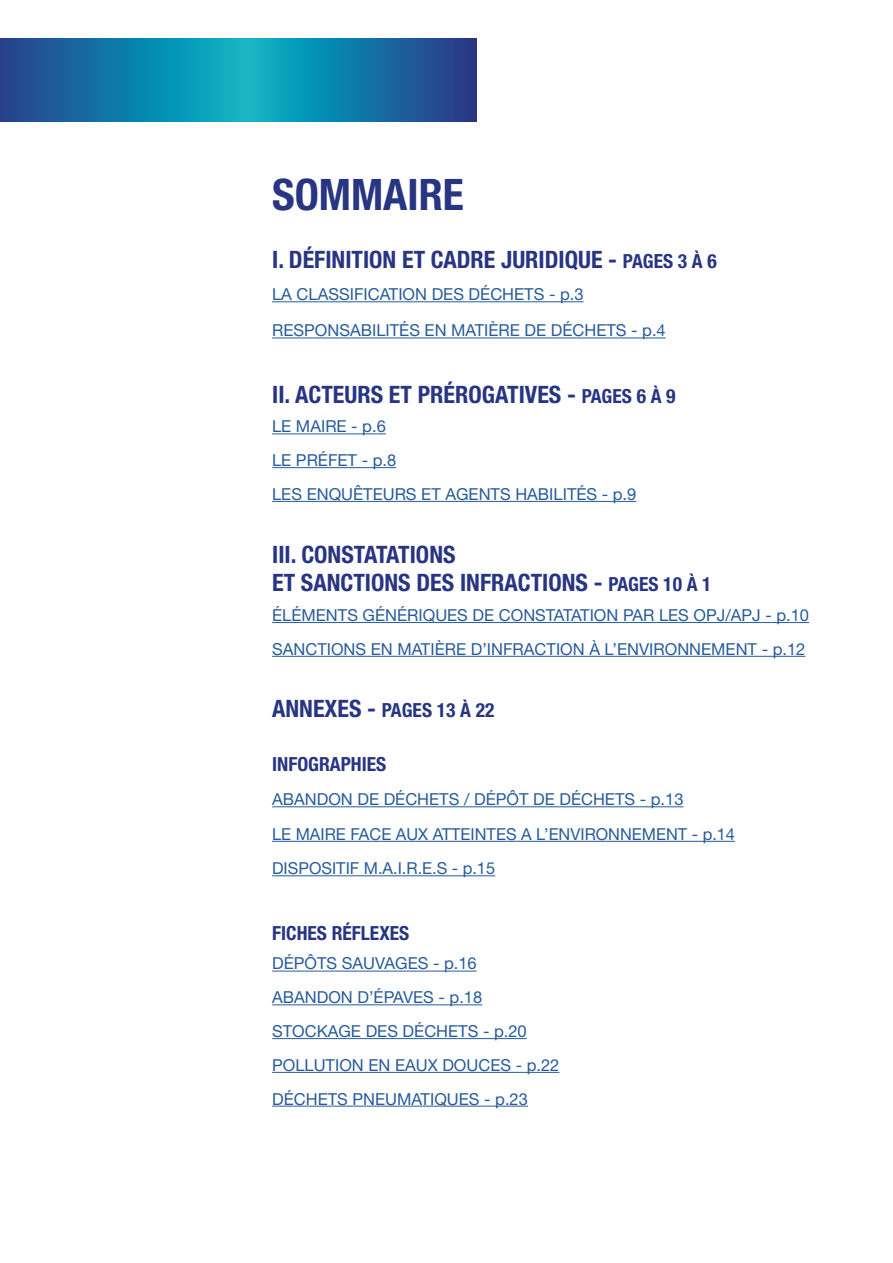
<style>
.page{position:relative;width:893px;height:1263px;background:#fff}
.page>*{position:absolute;margin:0;border:0;box-sizing:border-box;transform-origin:0 0}
.t1{font:700 condensed 43.5px "Helvetica Neue LT Std";color:#283583}
.t2{font:700 condensed 24px/28.8px "Helvetica Neue LT Std";color:#283583}
.t3{font:700 condensed 19.5px "Helvetica Neue LT Std";color:#283583}
.t4{font:16.5px/33.8px "Helvetica Neue LT Std";color:#275b9b}
.s1{font-size:19.5px}
.s2{font-size:24px}
</style>
<div class="page">
<hr style="left:272px;top:301px;width:312px;height:1px;background:#275b9b">
<hr style="left:272px;top:338px;width:394px;height:1px;background:#275b9b">
<hr style="left:272px;top:433px;width:114px;height:1px;background:#275b9b">
<hr style="left:272px;top:467px;width:124px;height:1px;background:#275b9b">
<hr style="left:272px;top:501px;width:364px;height:1px;background:#275b9b">
<hr style="left:272px;top:622px;width:537px;height:1px;background:#275b9b">
<hr style="left:272px;top:656px;width:533px;height:1px;background:#275b9b">
<hr style="left:272px;top:806px;width:411px;height:1px;background:#275b9b">
<hr style="left:272px;top:841px;width:463px;height:1px;background:#275b9b">
<hr style="left:272px;top:875px;width:223px;height:1px;background:#275b9b">
<hr style="left:272px;top:971px;width:205px;height:1px;background:#275b9b">
<hr style="left:272px;top:1004px;width:210px;height:1px;background:#275b9b">
<hr style="left:272px;top:1038px;width:255px;height:1px;background:#275b9b">
<hr style="left:272px;top:1072px;width:287px;height:1px;background:#275b9b">
<hr style="left:272px;top:1106px;width:256px;height:1px;background:#275b9b">
<svg style="left:0;top:38px;width:477px;height:84px;background:#1379a7"></svg>
<h1 class="t1" style="left:272px;top:168px;width:193px">SOMMAIRE</h1>
<h2 class="t2" style="left:272px;top:245px;width:446px">I. DÉFINITION ET CADRE JURIDIQUE - <span class="s1">PAGES 3 À 6</span></h2>
<p class="t4" style="left:272px;top:276px;width:395px;line-height:36.2px">LA CLASSIFICATION DES DÉCHETS - p.3<br>RESPONSABILITÉS EN MATIÈRE DE DÉCHETS - p.4</p>
<h2 class="t2" style="left:272px;top:379px;width:405px">II. ACTEURS ET PRÉROGATIVES - <span class="s1">PAGES 6 À 9</span></h2>
<p class="t4" style="left:272px;top:409px;width:366px">LE MAIRE - p.6<br>LE PRÉFET - p.8<br>LES ENQUÊTEURS ET AGENTS HABILITÉS - p.9</p>
<h2 class="t2" style="left:272px;top:539px;width:441px">III. CONSTATATIONS<br>ET SANCTIONS DES INFRACTIONS - <span class="s1">PAGES 10 À 1</span></h2>
<p class="t4" style="left:272px;top:598px;width:538px">ÉLÉMENTS GÉNÉRIQUES DE CONSTATATION PAR LES OPJ/APJ - p.10<br>SANCTIONS EN MATIÈRE D’INFRACTION À L’ENVIRONNEMENT - p.12</p>
<p class="t3" style="left:272px;top:699px;width:224px"><span class="s2">ANNEXES -</span> PAGES 13 À 22</p>
<p class="t3" style="left:272px;top:752px;width:116px">INFOGRAPHIES</p>
<p class="t4" style="left:272px;top:782px;width:464px;line-height:34.5px">ABANDON DE DÉCHETS / DÉPÔT DE DÉCHETS - p.13<br>LE MAIRE FACE AUX ATTEINTES A L’ENVIRONNEMENT - p.14<br>DISPOSITIF M.A.I.R.E.S - p.15</p>
<p class="t3" style="left:272px;top:921px;width:139px">FICHES RÉFLEXES</p>
<p class="t4" style="left:272px;top:946px;width:289px">DÉPÔTS SAUVAGES - p.16<br>ABANDON D’ÉPAVES - p.18<br>STOCKAGE DES DÉCHETS - p.20<br>POLLUTION EN EAUX DOUCES - p.22<br>DÉCHETS PNEUMATIQUES - p.23</p>
</div>
